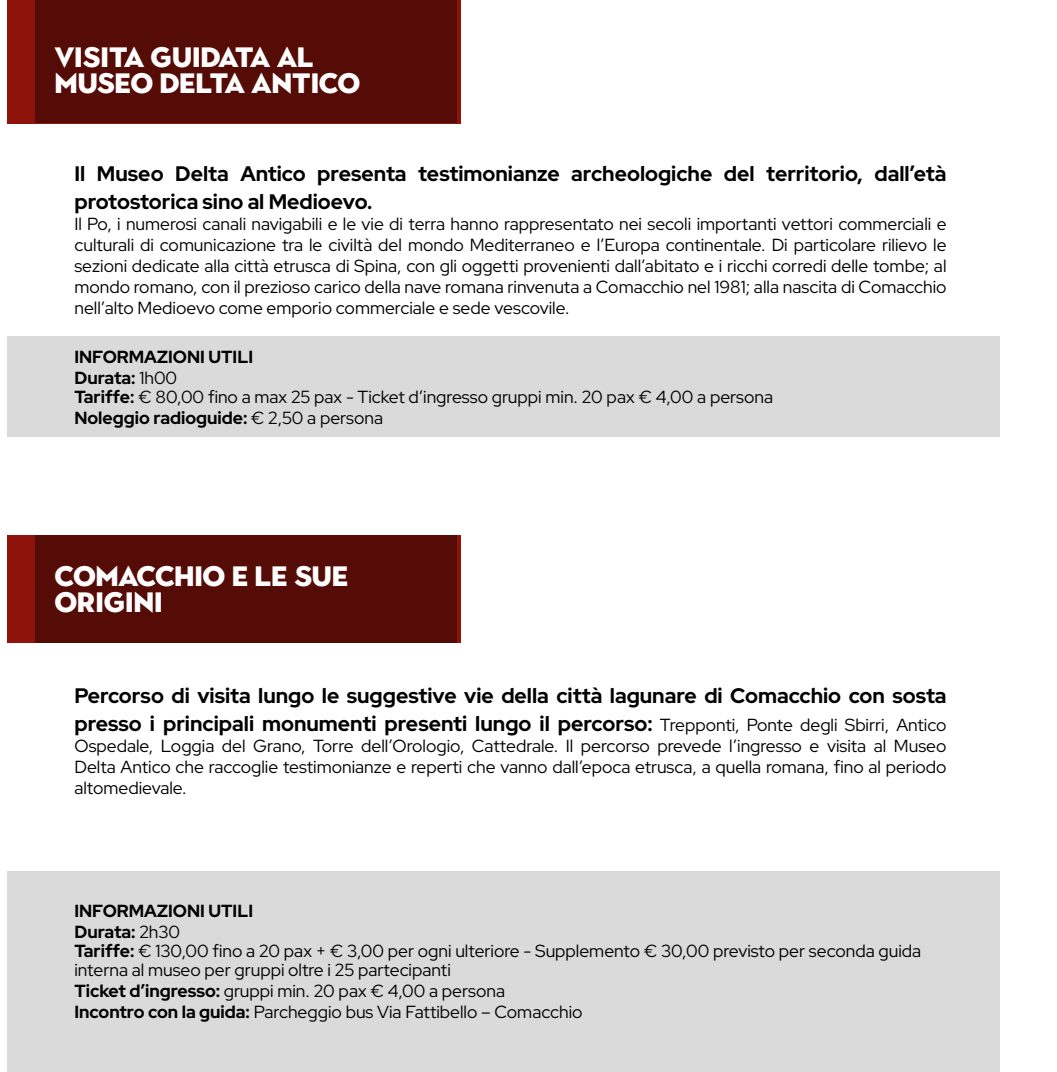
<style>
.page{position:relative;width:1057px;height:1072px;background:#fff}
.page>*{position:absolute;margin:0;border:0;box-sizing:border-box;transform-origin:0 0}
.t1{font:900 28px/26.2px "Town 10 Display";letter-spacing:-.02em;color:#fff}
.t2{font:700 21px/28px "Red Hat Display";color:#000}
.t3{font:17.5px/21px "Red Hat Display";color:#000}
.t4{font:700 17.5px/21px "Red Hat Display";color:#000}
.s1{font-weight:400}
.s2{font-weight:700}
.s3{font-weight:400;font-size:17.5px}
</style>
<div class="page">
<div style="left:7px;top:0;width:454px;height:123px;background:#8e140b"></div>
<div style="left:7px;top:535px;width:454px;height:107px;background:#8e140b"></div>
<div style="left:7px;top:336px;width:993px;height:101px;background:#dadada"></div>
<div style="left:7px;top:871px;width:993px;height:200px;background:#dadada"></div>
<div style="left:35px;top:0;width:422px;height:123px;background:#550c06"></div>
<div style="left:35px;top:535px;width:422px;height:107px;background:#550c06"></div>
<h1 class="t1" style="left:55px;top:45px;width:307px">VISITA GUIDATA AL<br>MUSEO DELTA ANTICO</h1>
<p class="t2" style="left:74px;top:159px;width:873px">Il Museo Delta Antico presenta testimonianze archeologiche del territorio, dall’età protostorica sino al Medioevo.</p>
<p class="t3" style="left:74px;top:213px;width:873px;text-align:justify">Il Po, i numerosi canali navigabili e le vie di terra hanno rappresentato nei secoli importanti vettori commerciali e culturali di comunicazione tra le civiltà del mondo Mediterraneo e l’Europa continentale. Di particolare rilievo le sezioni dedicate alla città etrusca di Spina, con gli oggetti provenienti dall’abitato e i ricchi corredi delle tombe; al mondo romano, con il prezioso carico della nave romana rinvenuta a Comacchio nel 1981; alla nascita di Comacchio nell’alto Medioevo come emporio commerciale e sede vescovile.</p>
<p class="t4" style="left:74px;top:346px;width:180px">INFORMAZIONI UTILI<br>Durata: <span class="s1">1h00</span></p>
<p class="t3" style="left:74px;top:385px;width:700px"><span class="s2">Tariffe:</span> € 80,00 fino a max 25 pax - Ticket d’ingresso gruppi min. 20 pax € 4,00 a persona<br><span class="s2">Noleggio radioguide:</span> € 2,50 a persona</p>
<h1 class="t1" style="left:55px;top:564px;width:295px">COMACCHIO E LE SUE<br>ORIGINI</h1>
<p class="t2" style="left:74px;top:681px;width:873px">Percorso di visita lungo le suggestive vie della città lagunare di Comacchio con sosta presso i principali monumenti presenti lungo il percorso: <span class="s3">Trepponti, Ponte degli Sbirri, Antico</span></p>
<p class="t3" style="left:74px;top:735px;width:873px;text-align:justify">Ospedale, Loggia del Grano, Torre dell’Orologio, Cattedrale. Il percorso prevede l’ingresso e visita al Museo Delta Antico che raccoglie testimonianze e reperti che vanno dall’epoca etrusca, a quella romana, fino al periodo altomedievale.</p>
<p class="t4" style="left:74px;top:900px;width:180px">INFORMAZIONI UTILI<br>Durata: <span class="s1">2h30</span></p>
<p class="t3" style="left:74px;top:940px;width:848px;line-height:18.9px"><span class="s2">Tariffe:</span> € 130,00 fino a 20 pax + € 3,00 per ogni ulteriore - Supplemento € 30,00 previsto per seconda guida interna al museo per gruppi oltre i 25 partecipanti</p>
<p class="t3" style="left:74px;top:979px;width:509px"><span class="s2">Ticket d’ingresso:</span> gruppi min. 20 pax € 4,00 a persona<br><span class="s2">Incontro con la guida:</span> Parcheggio bus Via Fattibello – Comacchio</p>
</div>
